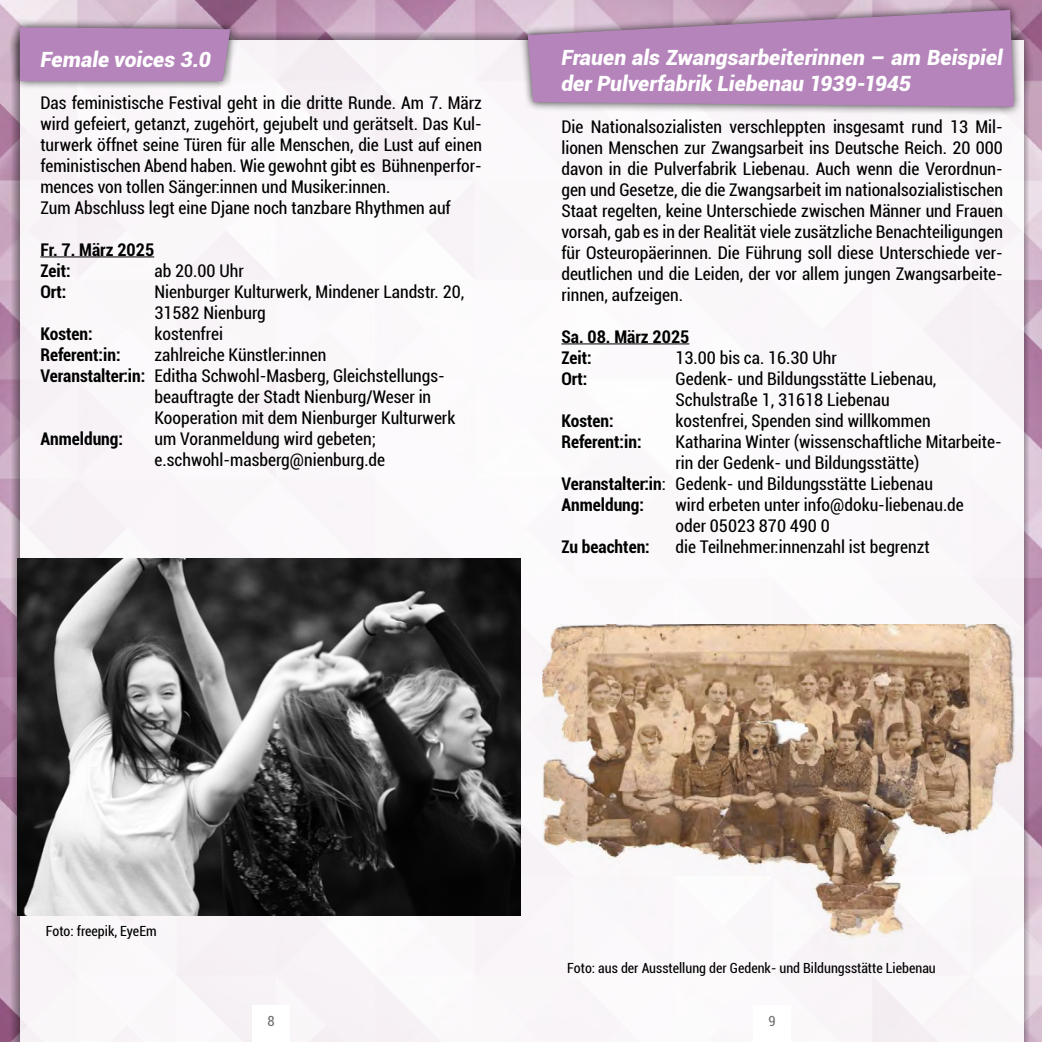
<style>
.page{position:relative;width:1042px;height:1042px;background:#fff}
.page>*{position:absolute;margin:0;border:0;box-sizing:border-box;transform-origin:0 0}
.t1{font:italic 900 21px/25.2px "Roboto";letter-spacing:.005em;color:#fff}
.t2{font:condensed 17.5px/21px "Roboto";color:#000}
.t3{font:700 condensed 17.5px/21px "Roboto";color:#000}
.t4{font:condensed 14px "Roboto";color:#000}
.t5{font:condensed 14px "Roboto";color:#706f6f}
.s1{font-weight:700}
</style>
<div class="page">
<img style="left:0;top:0;width:1042px;height:1042px">
<div style="left:20px;top:40px;width:1003px;height:1002px;background:#fbf8fa"></div>
<div style="left:252px;top:1005px;width:38px;height:37px;background:#fff"></div>
<div style="left:753px;top:1005px;width:38px;height:37px;background:#fff"></div>
<div style="left:10px;top:19px;width:229px;height:71px;background:#000;opacity:.75"></div>
<div style="left:20px;top:27px;width:210px;height:54px;background:#b484ba"></div>
<div style="left:519px;top:1px;width:503px;height:115px;background:#000;opacity:.75"></div>
<svg style="left:528px;top:10px;width:486px;height:97px;background:#b589b9"></svg>
<hr style="left:561px;top:343px;width:128px;height:1px;background:#000">
<hr style="left:40px;top:256px;width:114px;height:1px;background:#000">
<img style="left:543px;top:624px;width:480px;height:315px">
<img style="left:17px;top:558px;width:504px;height:357px">
<p class="t1" style="left:40px;top:46px;width:172px">Female voices 3.0</p>
<p class="t2" style="left:40px;top:91px;width:443px">Das feministische Festival geht in die dritte Runde. Am 7. März wird gefeiert, getanzt, zugehört, gejubelt und gerätselt. Das Kul&shy;turwerk öffnet seine Türen für alle Menschen, die Lust auf einen feministischen Abend haben. Wie gewohnt gibt es Bühnenperfor&shy;mences von tollen Sänger:innen und Musiker:innen.<br>Zum Abschluss legt eine Djane noch tanzbare Rhythmen auf</p>
<p class="t3" style="left:40px;top:238px;width:115px">Fr. 7. März 2025<br>Zeit:</p>
<p class="t2" style="left:154px;top:259px;width:91px">ab 20.00 Uhr</p>
<p class="t3" style="left:40px;top:280px;width:28px">Ort:</p>
<p class="t2" style="left:154px;top:280px;width:311px">Nienburger Kulturwerk, Mindener Landstr. 20,<br>31582 Nienburg</p>
<p class="t3" style="left:40px;top:322px;width:54px">Kosten:</p>
<p class="t2" style="left:154px;top:322px;width:70px">kostenfrei</p>
<p class="t3" style="left:40px;top:343px;width:82px">Referent:in:</p>
<p class="t2" style="left:154px;top:343px;width:173px">zahlreiche Künstler:innen</p>
<p class="t2" style="left:40px;top:364px;width:406px"><span class="s1">Veranstalter:in:</span> Editha Schwohl-Masberg, Gleichstellungs-</p>
<p class="t2" style="left:154px;top:385px;width:278px">beauftragte der Stadt Nienburg/Weser in</p>
<p class="t2" style="left:154px;top:406px;width:302px">Kooperation mit dem Nienburger Kulturwerk</p>
<p class="t3" style="left:40px;top:427px;width:84px">Anmeldung:</p>
<p class="t2" style="left:154px;top:427px;width:232px">um Voranmeldung wird gebeten; e.schwohl-masberg@nienburg.de</p>
<p class="t1" style="left:561px;top:44px;width:443px">Frauen als Zwangsarbeiterinnen – am Beispiel der Pulverfabrik Liebenau 1939-1945</p>
<p class="t2" style="left:561px;top:115px;width:443px;text-align:justify">Die Nationalsozialisten verschleppten insgesamt rund 13 Mil&shy;lionen Menschen zur Zwangsarbeit ins Deutsche Reich. 20 000 davon in die Pulverfabrik Liebenau. Auch wenn die Verordnun&shy;gen und Gesetze, die die Zwangsarbeit im nationalsozialistischen Staat regelten, keine Unterschiede zwischen Männer und Frauen vorsah, gab es in der Realität viele zusätzliche Benachteiligungen für Osteuropäerinnen. Die Führung soll diese Unterschiede ver&shy;deutlichen und die Leiden, der vor allem jungen Zwangsarbeite&shy;rinnen, aufzeigen.</p>
<p class="t3" style="left:561px;top:325px;width:129px">Sa. 08. März 2025<br>Zeit:</p>
<p class="t2" style="left:675px;top:346px;width:163px">13.00 bis ca. 16.30 Uhr</p>
<p class="t3" style="left:561px;top:367px;width:28px">Ort:</p>
<p class="t2" style="left:675px;top:367px;width:262px">Gedenk- und Bildungsstätte Liebenau,<br>Schulstraße 1, 31618 Liebenau</p>
<p class="t3" style="left:561px;top:409px;width:54px">Kosten:</p>
<p class="t2" style="left:675px;top:409px;width:257px">kostenfrei, Spenden sind willkommen</p>
<p class="t3" style="left:561px;top:430px;width:82px">Referent:in:</p>
<p class="t2" style="left:675px;top:430px;width:328px">Katharina Winter (wissenschaftliche Mitarbeite-</p>
<p class="t2" style="left:675px;top:451px;width:245px">rin der Gedenk- und Bildungsstätte)</p>
<p class="t2" style="left:561px;top:472px;width:373px"><span class="s1">Veranstalter:in</span>: Gedenk- und Bildungsstätte Liebenau</p>
<p class="t3" style="left:561px;top:493px;width:84px">Anmeldung:</p>
<p class="t2" style="left:675px;top:493px;width:290px">wird erbeten unter info@doku-liebenau.de oder 05023 870 490 0</p>
<p class="t3" style="left:561px;top:535px;width:90px">Zu beachten:</p>
<p class="t2" style="left:675px;top:535px;width:256px">die Teilnehmer:innenzahl ist begrenzt</p>
<p class="t4" style="left:46px;top:921px;width:112px">Foto: freepik, EyeEm</p>
<p class="t4" style="left:567px;top:958px;width:370px">Foto: aus der Ausstellung der Gedenk- und Bildungsstätte Liebenau</p>
<p class="t5" style="left:267px;top:1011px;width:9px">8</p>
<p class="t5" style="left:768px;top:1011px;width:9px">9</p>
</div>
